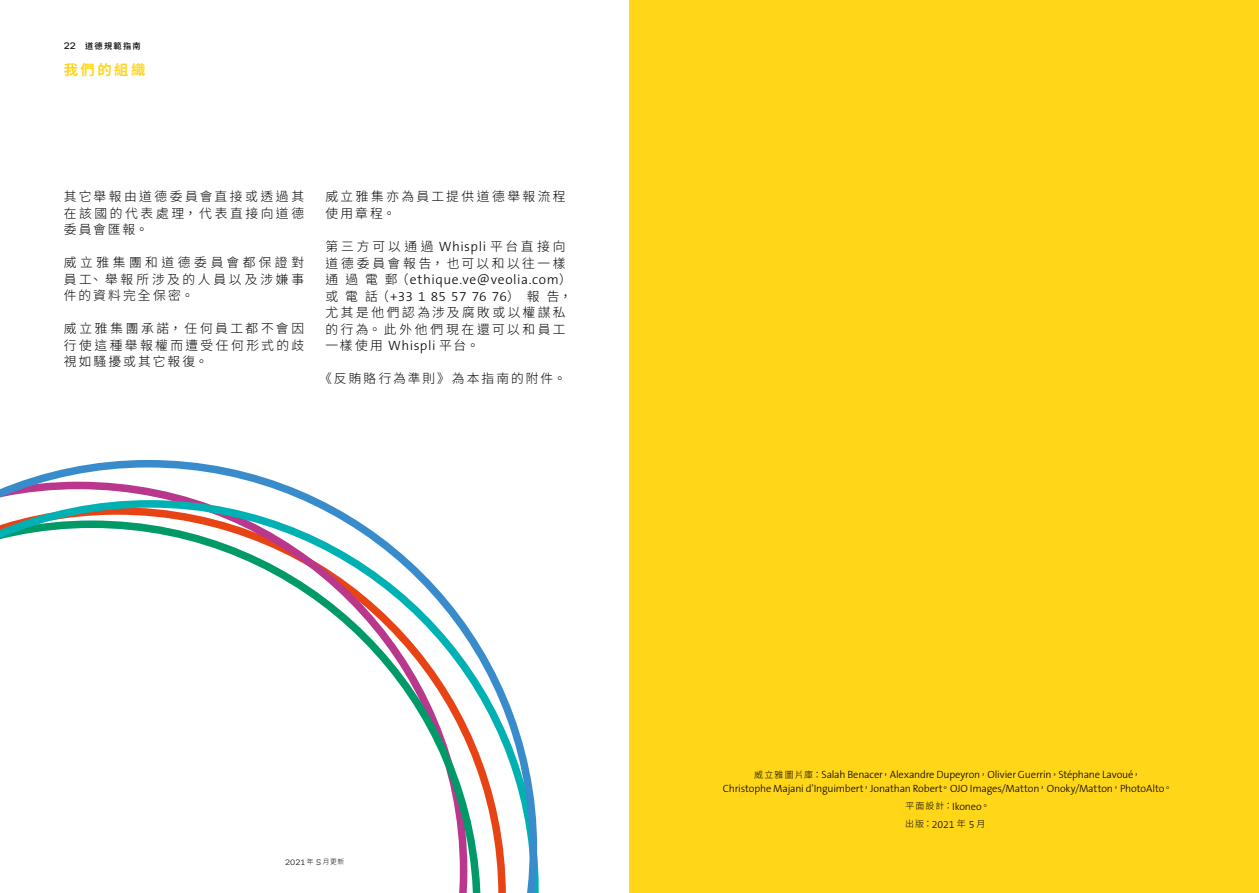
<style>
.page{position:relative;width:1259px;height:893px;background:#fff}
.page>*{position:absolute;margin:0;border:0;box-sizing:border-box;transform-origin:0 0}
.t1{font:700 14.25px "Noto Sans CJ Ktc";letter-spacing:.18em;color:#ffd618}
.t2{font:300 13.5px/16.5px "The Sans B3";letter-spacing:.045em;color:#000}
.t3{font:300 12.75px/16.5px "Noto Sans CJ Ktc";letter-spacing:.195em;color:#000;text-align:justify}
.t4{font:300 12.75px/16.2px "Noto Sans CJ Ktc";letter-spacing:.215em;color:#000}
.t5{font:300 12.75px "Noto Sans CJ Ktc";letter-spacing:.16em;color:#000}
.t6{font:300 10.5px/13.5px "The Sans B3";letter-spacing:-.015em;color:#000;text-align:center}
.t7{font:300 9px/18px "Noto Sans CJ Ktc";letter-spacing:.11em;color:#000}
.t8{font:500 8.25px "Noto Sans CJ Ktc";letter-spacing:.15em;color:#000}
.t9{font:300 7.5px "FS Rufus";color:#000}
.s1{font-family:"FS Rufus";font-weight:400;font-size:9px}
.s2{font-family:"The Sans B3";font-size:13.5px}
.s3{font-family:"Noto Sans CJ Ktc";font-size:12.75px}
.s4{font-family:"Noto Sans CJ Ktc";font-size:6.75px}
.s5{font-family:"Noto Sans CJ Ktc";font-size:9px}
.s6{font-family:"The Sans B3";font-size:10.5px}
</style>
<div class="page">
<div style="left:629px;top:0;width:630px;height:893px;background:#ffd618"></div>
<svg style="left:0;top:460px;width:537px;height:433px"></svg>
<p class="t8" style="left:64px;top:41px;width:78px"><span class="s1">22</span> 道德規範指南</p>
<p class="t1" style="left:64px;top:62px;width:83px">我們的組織</p>
<p class="t3" style="left:64px;top:189px;width:242px">其它舉報由道德委員會直接或透過其在該國的代表處理，代表直接向道德委員會匯報。</p>
<p class="t3" style="left:64px;top:255px;width:242px">威立雅集團和道德委員會都保證對員工、舉報所涉及的人員以及涉嫌事件的資料完全保密。</p>
<p class="t3" style="left:64px;top:321px;width:242px">威立雅集團承諾，任何員工都不會因行使這種舉報權而遭受任何形式的歧視如騷擾或其它報復。</p>
<p class="t3" style="left:325px;top:189px;width:242px">威立雅集亦為員工提供道德舉報流程使用章程。</p>
<p class="t4" style="left:325px;top:239px;width:242px">第三方可以通過 <span class="s2">Whispli</span>平台直接向道德委員會報告，也可以和以往一樣</p>
<p class="t2" style="left:325px;top:272px;width:248px"><span class="s3">通過電郵（</span>ethique.ve@veolia.com<span class="s3">）或電話（</span>+33 1 85 57 76 76<span class="s3">）報告，</span></p>
<p class="t3" style="left:325px;top:304px;width:242px">尤其是他們認為涉及腐敗或以權謀私的行為。此外他們現在還可以和員工一樣使用 <span class="s2">Whispli</span> 平台。</p>
<p class="t5" style="left:319px;top:371px;width:249px">《反賄賂行為準則》為本指南的附件。</p>
<p class="t9" style="left:285px;top:856px;width:61px">2021 <span class="s4">年</span> 5 <span class="s4">月更新</span></p>
<p class="t6" style="left:723px;top:768px;width:451px"><span class="s5">威立雅圖片庫：</span>Salah Benacer<span class="s5">，</span>Alexandre Dupeyron<span class="s5">，</span>Olivier Guerrin<span class="s5">，</span>Stéphane Lavoué<span class="s5">，<br></span>Christophe Majani d’Inguimbert<span class="s5">，</span>Jonathan Robert<span class="s5">。</span>OJO Images/Matton<span class="s5">，</span>Onoky/Matton<span class="s5">，</span>PhotoAlto<span class="s5">。</span></p>
<p class="t7" style="left:905px;top:797px;width:86px">平面設計：<span class="s6">Ikoneo</span>。出版：<span class="s6">2021</span> 年 <span class="s6">5</span> 月</p>
</div>
